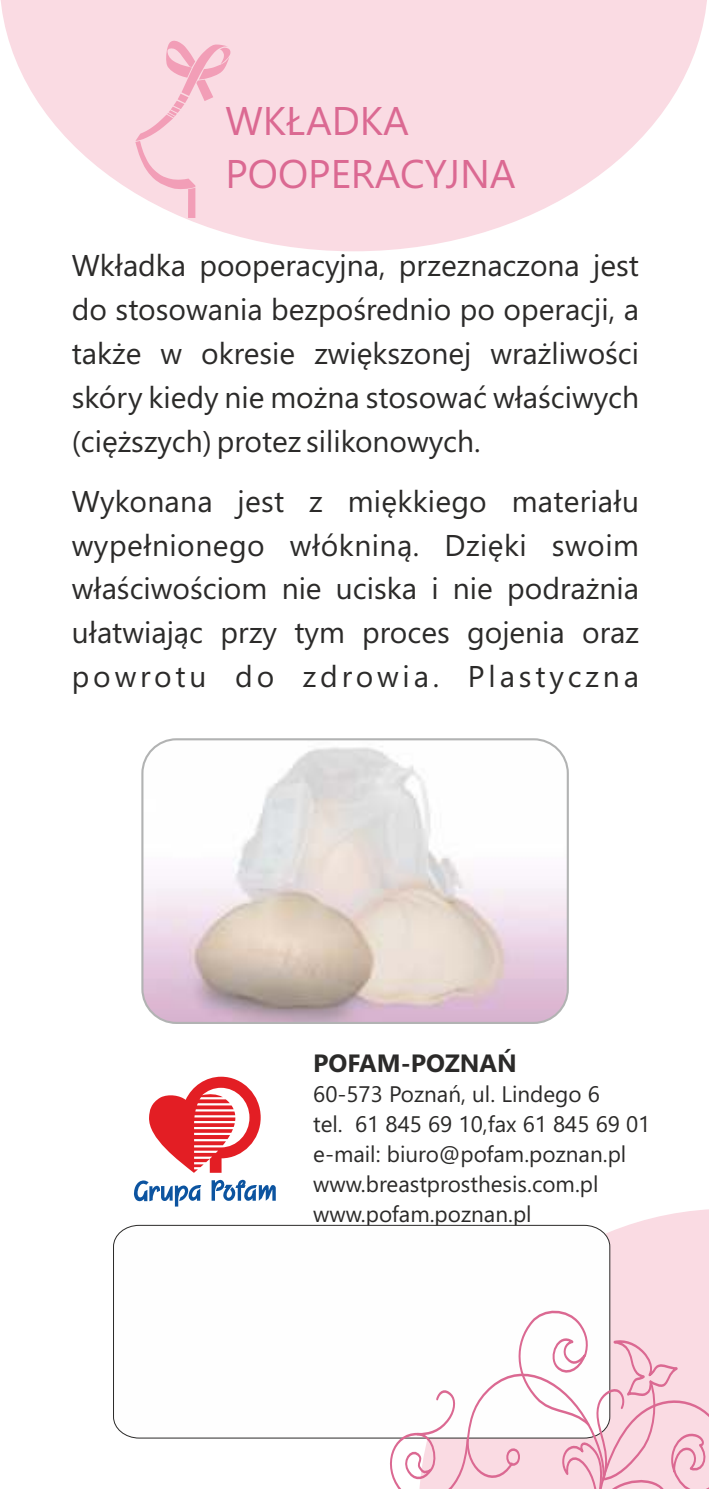
<style>
.page{position:relative;width:709px;height:1489px;background:#fff}
.page>*{position:absolute;margin:0;border:0;box-sizing:border-box;transform-origin:0 0}
.t1{font:40px/53.2px "Segoe UI";color:#db6992}
.t2{font:30px/44px "Segoe UI";color:#2b2a29;text-align:justify}
.t3{font:700 25px "Segoe UI";color:#2b2a29}
.t4{font:22.5px/30px "Segoe UI";color:#2b2a29}
</style>
<div class="page">
<svg style="left:0;top:0;width:707px;height:251px;fill:#fadbe3"></svg>
<svg style="left:610px;top:1209px;width:99px;height:95px;background:#fadde5"></svg>
<svg style="left:134px;top:1076px;width:142px;height:130px"></svg>
<svg style="left:113px;top:1224px;width:497px;height:214px"></svg>
<svg style="left:135px;top:40px;width:96px;height:178px;background:#f8d2dd"></svg>
<svg style="left:379px;top:1304px;width:330px;height:184px"></svg>
<img style="left:142px;top:739px;width:426px;height:283px;border-radius:34px">
<div style="left:141px;top:738px;width:428px;height:285px;border:2px solid #b2b3b3;border-radius:34px"></div>
<h1 class="t1" style="left:225px;top:98px;width:292px">WKŁADKA<br>POOPERACYJNA</h1>
<p class="t2" style="left:72px;top:246px;width:569px">Wkładka pooperacyjna, przeznaczona jest do stosowania bezpośrednio po operacji, a także w okresie zwiększonej wrażliwości skóry kiedy nie można stosować właściwych (cięższych) protez silikonowych.</p>
<p class="t2" style="left:72px;top:482px;width:568px">Wykonana jest z miękkiego materiału wypełnionego włókniną. Dzięki swoim właściwościom nie uciska i nie podrażnia ułatwiając przy tym proces gojenia oraz powrotu do zdrowia. Plastyczna</p>
<p class="t3" style="left:313px;top:1053px;width:205px">POFAM-POZNAŃ</p>
<p class="t4" style="left:313px;top:1081px;width:339px">60-573 Poznań, ul. Lindego 6<br>tel. 61 845 69 10,fax 61 845 69 01 e-mail: biuro@pofam.poznan.pl www.breastprosthesis.com.pl www.pofam.poznan.pl</p>
</div>
